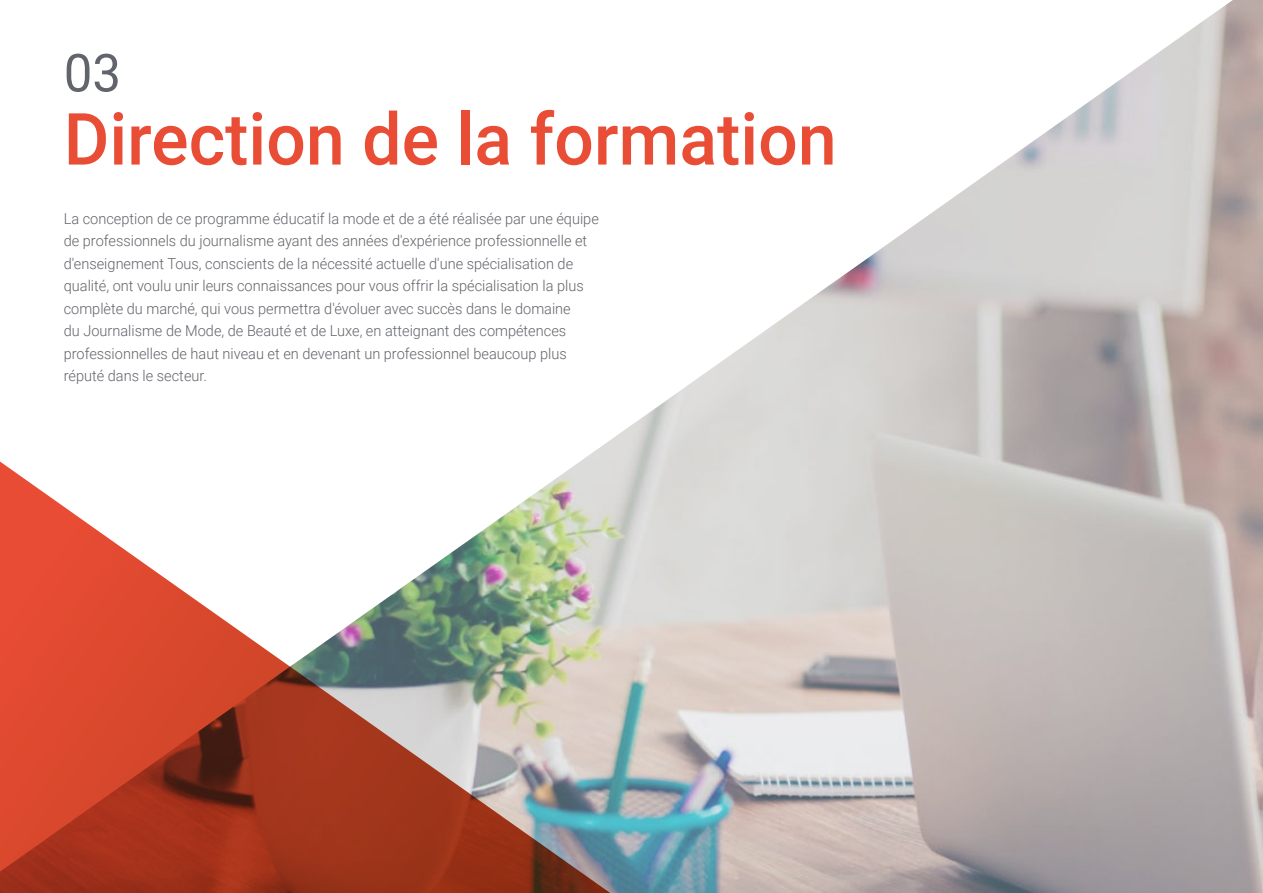
<style>
.page{position:relative;width:1263px;height:893px;background:#fff}
.page>*{position:absolute;margin:0;border:0;box-sizing:border-box;transform-origin:0 0}
.t1{font:500 72px "Roboto";color:#e94d35}
.t2{font:52.5px "Roboto";color:#61646a}
.t3{font:300 15px/22.5px "Roboto";color:#61646a}
</style>
<div class="page">
<img style="left:602px;top:0;width:661px;height:893px">
<svg style="left:0;top:446px;width:640px;height:447px"></svg>
<h2 class="t2" style="left:64px;top:36px;width:59px">03</h2>
<h1 class="t1" style="left:64px;top:89px;width:774px">Direction de la formation</h1>
<p class="t3" style="left:64px;top:207px;width:537px">La conception de ce programme éducatif la mode et de a été réalisée par une équipe de professionnels du journalisme ayant des années d'expérience professionnelle et d'enseignement Tous, conscients de la nécessité actuelle d'une spécialisation de qualité, ont voulu unir leurs connaissances pour vous offrir la spécialisation la plus complète du marché, qui vous permettra d'évoluer avec succès dans le domaine<br>du Journalisme de Mode, de Beauté et de Luxe, en atteignant des compétences professionnelles de haut niveau et en devenant un professionnel beaucoup plus réputé dans le secteur.</p>
</div>
